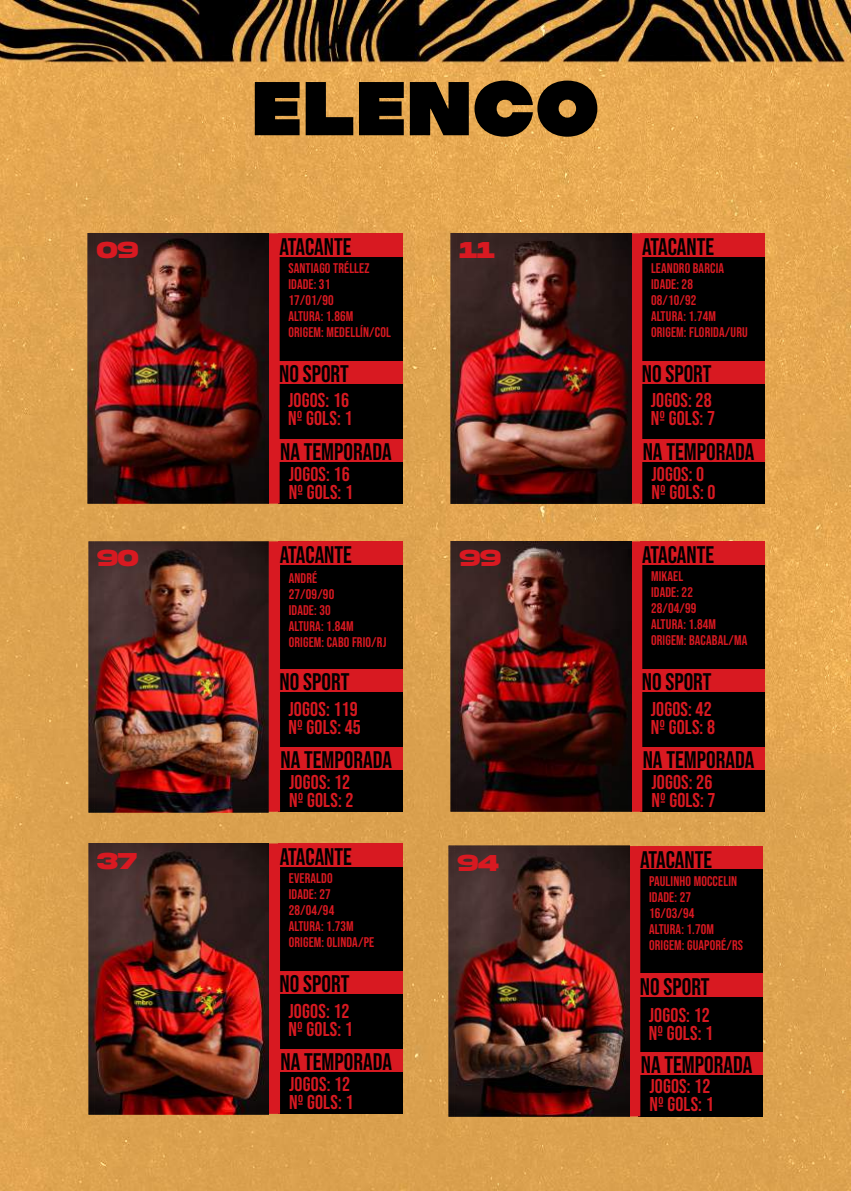
<style>
.page{position:relative;width:851px;height:1191px;background:#fff}
.page>*{position:absolute;margin:0;border:0;box-sizing:border-box;transform-origin:0 0}
.t1{font:76px "MADE Soulmaze";color:#000}
.t2{font:700 24.4px "Akira Expanded Super";color:#d81921}
.t3{font:24px "Bebas Neue";color:#000}
.t4{font:20px/18px "Bebas Neue";letter-spacing:.01em;color:#d81921}
.t5{font:14px/16px "Bebas Neue";letter-spacing:.01em;color:#d81921}
</style>
<div class="page">
<img style="left:0;top:0;width:850px;height:1190px">
<div style="left:638px;top:846px;width:125px;height:23px;background:#d81921"></div>
<div style="left:638px;top:973px;width:125px;height:23px;background:#d81921"></div>
<div style="left:638px;top:1051px;width:125px;height:23px;background:#d81921"></div>
<div style="left:638px;top:869px;width:125px;height:104px;background:#000"></div>
<div style="left:638px;top:996px;width:125px;height:55px;background:#000"></div>
<div style="left:638px;top:1074px;width:125px;height:42px;background:#000"></div>
<div style="left:628px;top:846px;width:12px;height:270px;background:#d81921"></div>
<img style="left:448px;top:846px;width:181px;height:270px">
<div style="left:277px;top:233px;width:125px;height:24px;background:#d81921"></div>
<div style="left:277px;top:360px;width:125px;height:24px;background:#d81921"></div>
<div style="left:277px;top:438px;width:125px;height:24px;background:#d81921"></div>
<div style="left:277px;top:257px;width:125px;height:103px;background:#000"></div>
<div style="left:277px;top:384px;width:125px;height:54px;background:#000"></div>
<div style="left:277px;top:462px;width:125px;height:41px;background:#000"></div>
<div style="left:267px;top:233px;width:12px;height:270px;background:#d81921"></div>
<img style="left:88px;top:233px;width:180px;height:271px">
<div style="left:640px;top:233px;width:124px;height:24px;background:#d81921"></div>
<div style="left:640px;top:360px;width:124px;height:24px;background:#d81921"></div>
<div style="left:640px;top:438px;width:124px;height:24px;background:#d81921"></div>
<div style="left:640px;top:257px;width:124px;height:103px;background:#000"></div>
<div style="left:640px;top:384px;width:124px;height:54px;background:#000"></div>
<div style="left:640px;top:462px;width:124px;height:41px;background:#000"></div>
<div style="left:630px;top:233px;width:12px;height:270px;background:#d81921"></div>
<img style="left:450px;top:233px;width:181px;height:271px">
<div style="left:278px;top:541px;width:124px;height:24px;background:#d81921"></div>
<div style="left:278px;top:668px;width:124px;height:24px;background:#d81921"></div>
<div style="left:278px;top:746px;width:124px;height:24px;background:#d81921"></div>
<div style="left:278px;top:565px;width:124px;height:103px;background:#000"></div>
<div style="left:278px;top:692px;width:124px;height:54px;background:#000"></div>
<div style="left:278px;top:770px;width:124px;height:41px;background:#000"></div>
<div style="left:268px;top:541px;width:12px;height:270px;background:#d81921"></div>
<img style="left:88px;top:541px;width:181px;height:271px">
<div style="left:640px;top:541px;width:124px;height:24px;background:#d81921"></div>
<div style="left:640px;top:668px;width:124px;height:24px;background:#d81921"></div>
<div style="left:640px;top:746px;width:124px;height:24px;background:#d81921"></div>
<div style="left:640px;top:565px;width:124px;height:103px;background:#000"></div>
<div style="left:640px;top:692px;width:124px;height:54px;background:#000"></div>
<div style="left:640px;top:770px;width:124px;height:41px;background:#000"></div>
<div style="left:630px;top:541px;width:12px;height:270px;background:#d81921"></div>
<img style="left:450px;top:541px;width:181px;height:271px">
<div style="left:278px;top:843px;width:124px;height:24px;background:#d81921"></div>
<div style="left:278px;top:970px;width:124px;height:24px;background:#d81921"></div>
<div style="left:278px;top:1048px;width:124px;height:24px;background:#d81921"></div>
<div style="left:278px;top:867px;width:124px;height:103px;background:#000"></div>
<div style="left:278px;top:994px;width:124px;height:54px;background:#000"></div>
<div style="left:278px;top:1072px;width:124px;height:41px;background:#000"></div>
<div style="left:268px;top:843px;width:12px;height:270px;background:#d81921"></div>
<img style="left:88px;top:843px;width:181px;height:271px">
<h1 class="t1" style="left:251px;top:57px;width:350px">ELENCO</h1>
<h2 class="t2" style="left:97px;top:239px;width:43px">09</h2>
<h3 class="t3" style="left:279px;top:233px;width:74px">ATACANTE</h3>
<p class="t5" style="left:288px;top:260px;width:104px">SANTIAGO TRÉLLEZ<br>IDADE: 31<br>17/01/90<br>ALTURA: 1.86M<br>ORIGEM: MEDELLÍN/COL</p>
<h2 class="t2" style="left:459px;top:239px;width:37px">11</h2>
<h3 class="t3" style="left:642px;top:233px;width:74px">ATACANTE</h3>
<p class="t5" style="left:651px;top:260px;width:98px">LEANDRO BARCIA<br>IDADE: 28<br>08/10/92<br>ALTURA: 1.74M<br>ORIGEM: FLORIDA/URU</p>
<h3 class="t3" style="left:279px;top:360px;width:71px">NO SPORT</h3>
<h3 class="t3" style="left:641px;top:360px;width:71px">NO SPORT</h3>
<h3 class="t4" style="left:288px;top:391px;width:66px">JOGOS: 16<br>Nº GOLS: 1</h3>
<h3 class="t4" style="left:650px;top:391px;width:66px">JOGOS: 28<br>Nº GOLS: 7</h3>
<h3 class="t3" style="left:280px;top:438px;width:113px">NA TEMPORADA</h3>
<h3 class="t3" style="left:642px;top:438px;width:113px">NA TEMPORADA</h3>
<h3 class="t4" style="left:288px;top:464px;width:66px">JOGOS: 16<br>Nº GOLS: 1</h3>
<h3 class="t4" style="left:651px;top:464px;width:66px">JOGOS: 0<br>Nº GOLS: 0</h3>
<h2 class="t2" style="left:97px;top:547px;width:43px">90</h2>
<h3 class="t3" style="left:280px;top:541px;width:74px">ATACANTE</h3>
<p class="t5" style="left:289px;top:570px;width:99px">ANDRÉ<br>27/09/90<br>IDADE: 30<br>ALTURA: 1.84M<br>ORIGEM: CABO FRIO/RJ</p>
<h2 class="t2" style="left:459px;top:547px;width:43px">99</h2>
<h3 class="t3" style="left:642px;top:541px;width:74px">ATACANTE</h3>
<p class="t5" style="left:651px;top:568px;width:98px">MIKAEL<br>IDADE: 22<br>28/04/99<br>ALTURA: 1.84M<br>ORIGEM: BACABAL/MA</p>
<h3 class="t3" style="left:279px;top:668px;width:71px">NO SPORT</h3>
<h3 class="t3" style="left:641px;top:668px;width:71px">NO SPORT</h3>
<h3 class="t4" style="left:288px;top:699px;width:74px">JOGOS: 119<br>Nº GOLS: 45</h3>
<h3 class="t4" style="left:650px;top:699px;width:66px">JOGOS: 42<br>Nº GOLS: 8</h3>
<h3 class="t3" style="left:280px;top:746px;width:113px">NA TEMPORADA</h3>
<h3 class="t3" style="left:642px;top:746px;width:113px">NA TEMPORADA</h3>
<h3 class="t4" style="left:289px;top:772px;width:66px">JOGOS: 12<br>Nº GOLS: 2</h3>
<h3 class="t4" style="left:651px;top:772px;width:66px">JOGOS: 26<br>Nº GOLS: 7</h3>
<h2 class="t2" style="left:97px;top:849px;width:41px">37</h2>
<h3 class="t3" style="left:280px;top:843px;width:74px">ATACANTE</h3>
<p class="t5" style="left:289px;top:870px;width:87px">EVERALDO<br>IDADE: 27<br>28/04/94<br>ALTURA: 1.73M<br>ORIGEM: OLINDA/PE</p>
<h2 class="t2" style="left:457px;top:851px;width:43px">94</h2>
<h3 class="t3" style="left:640px;top:845px;width:74px">ATACANTE</h3>
<p class="t5" style="left:649px;top:872px;width:95px">PAULINHO MOCCELIN<br>IDADE: 27<br>16/03/94<br>ALTURA: 1.70M<br>ORIGEM: GUAPORÉ/RS</p>
<h3 class="t3" style="left:279px;top:970px;width:71px">NO SPORT</h3>
<h3 class="t3" style="left:639px;top:973px;width:71px">NO SPORT</h3>
<h3 class="t4" style="left:288px;top:1001px;width:66px">JOGOS: 12<br>Nº GOLS: 1</h3>
<h3 class="t3" style="left:280px;top:1048px;width:113px">NA TEMPORADA</h3>
<h3 class="t4" style="left:289px;top:1074px;width:66px">JOGOS: 12<br>Nº GOLS: 1</h3>
<h3 class="t4" style="left:648px;top:1006px;width:66px">JOGOS: 12<br>Nº GOLS: 1</h3>
<h3 class="t4" style="left:649px;top:1077px;width:66px">JOGOS: 12<br>Nº GOLS: 1</h3>
<h3 class="t3" style="left:640px;top:1050px;width:113px">NA TEMPORADA</h3>
</div>
